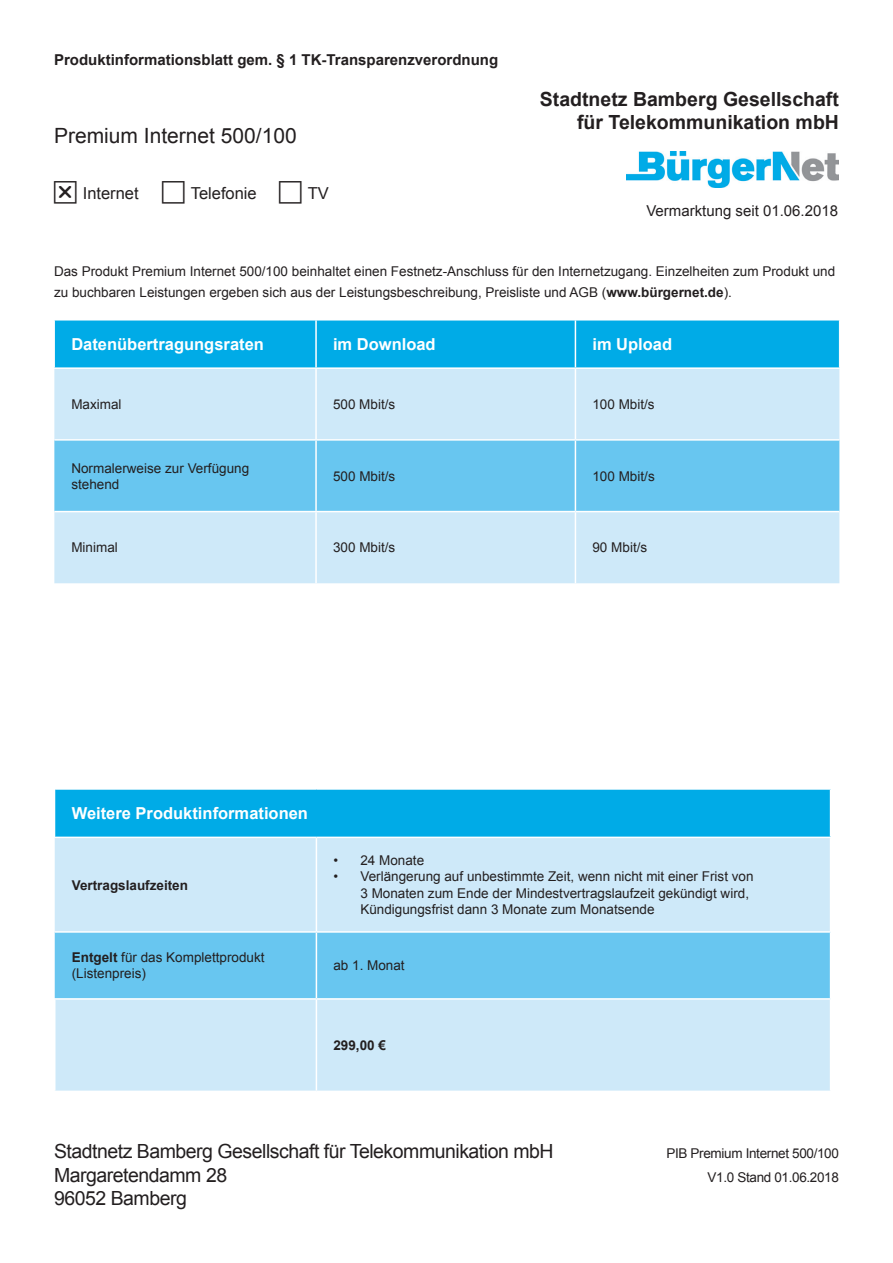
<style>
.page{position:relative;width:893px;height:1263px;background:#fff}
.page>*{position:absolute;margin:0;border:0;box-sizing:border-box;transform-origin:0 0}
.t1{font:21px "Arial";color:#231f20}
.t2{font:19.5px "Arial";letter-spacing:-.025em;color:#231f20}
.t3{font:700 19.5px/23.4px "Arial";color:#231f20;text-align:right}
.t4{font:700 16.5px "Arial";color:#fff}
.t5{font:16.5px "Arial";color:#231f20}
.t6{font:700 15px "Arial";color:#231f20}
.t7{font:15px "Arial";color:#231f20}
.t8{font:13.5px/16.2px "Arial";color:#231f20}
.t9{font:13.5px "Arial";letter-spacing:-.025em;color:#231f20}
.t10{font:700 13.5px "Arial";color:#231f20}
.s1{font-weight:700}
</style>
<div class="page">
<div style="left:55px;top:321px;width:784px;height:46px;background:#00abe7"></div>
<div style="left:54px;top:369px;width:785px;height:214px;background:#cee9f9"></div>
<div style="left:54px;top:441px;width:785px;height:70px;background:#68c6f0"></div>
<hr style="left:315px;top:320px;width:2px;height:47px;background:#fff">
<hr style="left:575px;top:320px;width:1px;height:47px;background:#fff">
<hr style="left:315px;top:369px;width:2px;height:70px;background:#fff">
<hr style="left:575px;top:369px;width:1px;height:70px;background:#fff">
<hr style="left:54px;top:439px;width:262px;height:2px;background:#fff">
<hr style="left:316px;top:439px;width:259px;height:2px;background:#fff">
<hr style="left:315px;top:441px;width:2px;height:70px;background:#fff">
<hr style="left:575px;top:439px;width:264px;height:2px;background:#fff">
<hr style="left:575px;top:441px;width:1px;height:70px;background:#fff">
<hr style="left:54px;top:511px;width:262px;height:1px;background:#fff">
<hr style="left:316px;top:511px;width:259px;height:1px;background:#fff">
<hr style="left:315px;top:512px;width:2px;height:71px;background:#fff">
<hr style="left:575px;top:511px;width:264px;height:1px;background:#fff">
<hr style="left:575px;top:512px;width:1px;height:71px;background:#fff">
<div style="left:55px;top:789px;width:776px;height:48px;background:#00abe7"></div>
<div style="left:55px;top:838px;width:775px;height:252px;background:#cee9f9"></div>
<div style="left:55px;top:933px;width:775px;height:65px;background:#68c6f0"></div>
<hr style="left:54px;top:789px;width:262px;height:1px;background:#fff">
<hr style="left:316px;top:789px;width:515px;height:1px;background:#fff">
<hr style="left:830px;top:789px;width:1px;height:48px;background:#fff">
<hr style="left:316px;top:838px;width:1px;height:93px;background:#fff">
<hr style="left:55px;top:931px;width:261px;height:2px;background:#fff">
<hr style="left:316px;top:931px;width:515px;height:2px;background:#fff">
<hr style="left:316px;top:933px;width:1px;height:65px;background:#fff">
<hr style="left:54px;top:998px;width:262px;height:2px;background:#fff">
<hr style="left:54px;top:1000px;width:2px;height:90px;background:#fff">
<hr style="left:316px;top:998px;width:515px;height:2px;background:#fff">
<hr style="left:316px;top:1000px;width:1px;height:90px;background:#fff">
<img style="left:627px;top:152px;width:212px;height:35px">
<p class="t6" style="left:54px;top:50px;width:446px">Produktinformationsblatt gem. § 1 TK-Transparenzverordnung</p>
<h1 class="t1" style="left:54px;top:122px;width:244px">Premium Internet 500/100</h1>
<p class="t5" style="left:83px;top:182px;width:57px">Internet</p>
<p class="t5" style="left:191px;top:182px;width:68px">Telefonie</p>
<p class="t5" style="left:308px;top:182px;width:23px">TV</p>
<h2 class="t3" style="left:540px;top:88px;width:301px">Stadtnetz Bamberg Gesellschaft für Telekommunikation mbH</h2>
<p class="t7" style="left:646px;top:201px;width:193px">Vermarktung seit 01.06.2018</p>
<p class="t8" style="left:54px;top:260px;width:783px;line-height:21px">Das Produkt Premium Internet 500/100 beinhaltet einen Festnetz-Anschluss für den Internetzugang. Einzelheiten zum Produkt und zu buchbaren Leistungen ergeben sich aus der Leistungsbeschreibung, Preisliste und AGB (<span class="s1">www.bürgernet.de</span>).</p>
<p class="t4" style="left:71px;top:333px;width:194px">Datenübertragungsraten</p>
<p class="t4" style="left:333px;top:333px;width:104px">im Download</p>
<p class="t4" style="left:592px;top:333px;width:81px">im Upload</p>
<p class="t8" style="left:71px;top:396px;width:52px">Maximal</p>
<p class="t8" style="left:333px;top:396px;width:64px">500 Mbit/s</p>
<p class="t8" style="left:592px;top:396px;width:64px">100 Mbit/s</p>
<p class="t8" style="left:71px;top:460px;width:179px">Normalerweise zur Verfügung stehend</p>
<p class="t8" style="left:333px;top:468px;width:64px">500 Mbit/s</p>
<p class="t8" style="left:592px;top:468px;width:64px">100 Mbit/s</p>
<p class="t8" style="left:71px;top:540px;width:48px">Minimal</p>
<p class="t8" style="left:333px;top:540px;width:64px">300 Mbit/s</p>
<p class="t8" style="left:592px;top:540px;width:56px">90 Mbit/s</p>
<p class="t4" style="left:72px;top:802px;width:238px">Weitere Produktinformationen</p>
<p class="t10" style="left:72px;top:876px;width:118px">Vertragslaufzeiten</p>
<p class="t8" style="left:333px;top:852px;width:92px">• 24 Monate</p>
<p class="t8" style="left:360px;top:869px;width:395px;text-indent:-27px">• Verlängerung auf unbestimmte Zeit, wenn nicht mit einer Frist von<br>3 -Monaten zum Ende der Mindestvertragslaufzeit gekündigt wird,<br>Kündigungsfrist dann 3 Monate zum Monatsende</p>
<p class="t8" style="left:72px;top:949px;width:194px"><span class="s1">Entgelt</span> für das Komplettprodukt (Listenpreis)</p>
<p class="t8" style="left:333px;top:958px;width:73px">ab 1. Monat</p>
<p class="t10" style="left:333px;top:1036px;width:54px">299,00 €</p>
<h2 class="t2" style="left:54px;top:1138px;width:501px">Stadtnetz Bamberg Gesellschaft für Telekommunikation mbH</h2>
<p class="t9" style="left:666px;top:1144px;width:174px">PIB Premium Internet 500/100</p>
<h2 class="t2" style="left:54px;top:1162px;width:175px">Margaretendamm 28</h2>
<p class="t9" style="left:708px;top:1168px;width:133px">V1.0 Stand 01.06.2018</p>
<h2 class="t2" style="left:54px;top:1185px;width:134px">96052 Bamberg</h2>
</div>
